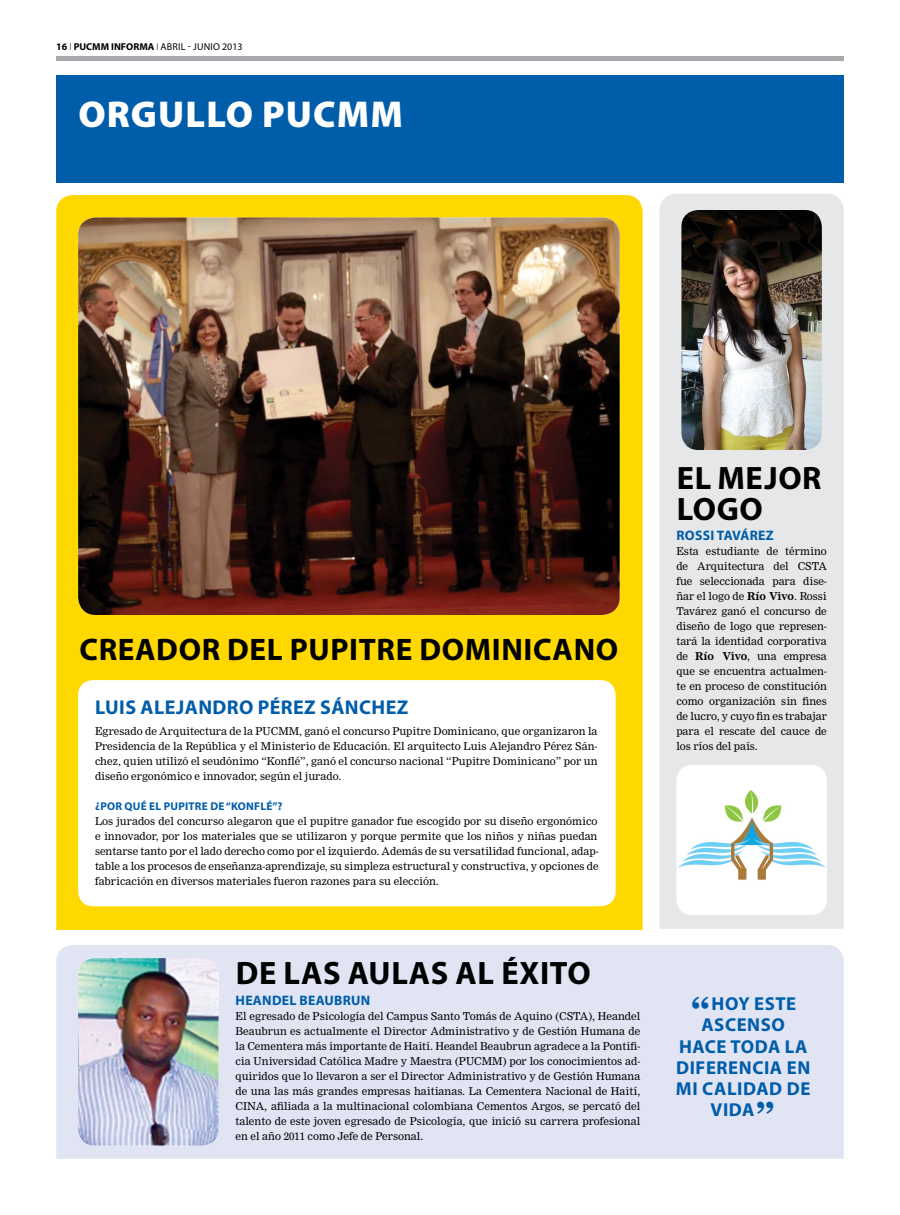
<style>
.page{position:relative;width:900px;height:1215px;background:#fff}
.page>*{position:absolute;margin:0;border:0;box-sizing:border-box;transform-origin:0 0}
.t1{font:900 37.5px "Myriad Pro";color:#fff}
.t2{font:700 32.5px/31.2px "Myriad Pro";letter-spacing:.02em;color:#000}
.t3{font:700 31.25px "Myriad Pro";color:#000}
.t4{font:700 20px "Myriad Pro";letter-spacing:.02em;color:#005daa}
.t5{font:700 18.75px/21.2px "Myriad Pro";letter-spacing:.03em;color:#005daa;text-align:center}
.t6{font:700 13.75px "Myriad Pro";letter-spacing:.02em;color:#005daa}
.t7{font:700 11.25px "Myriad Pro";color:#005daa}
.t8{font:10.62px/15px "Nimrod";color:#000;text-align:justify}
.t9{font:10px "Myriad Pro";letter-spacing:.02em;color:#000}
.s1{font-weight:700}
.s2{font-weight:300}
.s3{font-family:"Nimrod";font-size:37.5px}
</style>
<div class="page">
<hr style="left:56px;top:56px;width:788px;height:4px;background:#a7a9ac">
<div style="left:56px;top:75px;width:788px;height:107px;background:#005daa"></div>
<div style="left:56px;top:945px;width:788px;height:214px;background:#e0e4f3"></div>
<img style="left:78px;top:958px;width:141px;height:188px">
<div style="left:56px;top:195px;width:587px;height:735px;background:#ffd800"></div>
<img style="left:78px;top:218px;width:542px;height:397px">
<div style="left:78px;top:680px;width:538px;height:226px;background:#fff;border-radius:15px"></div>
<div style="left:660px;top:194px;width:184px;height:735px;background:#e6e7e8"></div>
<img style="left:681px;top:210px;width:141px;height:240px">
<div style="left:677px;top:766px;width:149px;height:148px;background:#fff;border-radius:15px"></div>
<img style="left:678px;top:789px;width:147px;height:92px">
<div style="left:676px;top:765px;width:151px;height:150px;border:1px solid #fff;border-radius:15px"></div>
<p class="t9" style="left:56px;top:40px;width:188px"><span class="s1">16</span> <span class="s2">I</span> <span class="s1">PUCMM INFORMA</span> <span class="s2">I</span> ABRIL - JUNIO 2013</p>
<h1 class="t1" style="left:78px;top:93px;width:26px">ORGULLO</h1>
<h1 class="t1" style="left:262px;top:93px;width:53px">PUCMM</h1>
<h3 class="t3" style="left:80px;top:629px;width:41px">CREADOR</h3>
<h3 class="t3" style="left:227px;top:629px;width:19px">DEL</h3>
<h3 class="t3" style="left:290px;top:629px;width:37px">PUPITRE</h3>
<h3 class="t3" style="left:419px;top:629px;width:43px">DOMINICANO</h3>
<h3 class="t4" style="left:95px;top:694px;width:21px">LUIS</h3>
<h3 class="t4" style="left:141px;top:694px;width:27px">ALEJANDRO</h3>
<h3 class="t4" style="left:258px;top:694px;width:36px">PÉREZ</h3>
<h3 class="t4" style="left:320px;top:694px;width:38px">SÁNCHEZ</h3>
<p class="t8" style="left:95px;top:724px;width:504px">Egresado de Arquitectura de la PUCMM, ganó el concurso Pupitre Dominicano, que organizaron la Presidencia de la República y el Ministerio de Educación. El arquitecto Luis Alejandro Pérez Sán&shy;chez, quien utilizó el seudónimo “Konflé”, ganó el concurso nacional “Pupitre Dominicano” por un diseño ergonómico e innovador, según el jurado.</p>
<p class="t7" style="left:95px;top:799px;width:76px">¿POR QUÉ EL PUPITRE</p>
<p class="t7" style="left:210px;top:799px;width:29px">DE “KONFL</p>
<p class="t7" style="left:266px;top:799px;width:18px">É”?</p>
<p class="t8" style="left:95px;top:814px;width:505px;text-align:left">Los jurados del concurso alegaron que el pupitre ganador fue escogido por su diseño ergonómico e innovador, por los materiales que se utilizaron y porque permite que los niños y niñas puedan sentarse tanto por el lado derecho como por el izquierdo. Además de su versatilidad funcional, adap&shy;table a los procesos de enseñanza-aprendizaje, su simpleza estructural y constructiva, y opciones de fabricación en diversos materiales fueron razones para su elección.</p>
<h2 class="t2" style="left:236px;top:957px;width:67px">DE LAS</h2>
<h2 class="t2" style="left:348px;top:957px;width:21px">AULAS</h2>
<h2 class="t2" style="left:456px;top:957px;width:83px">AL ÉXITO</h2>
<p class="t6" style="left:236px;top:991px;width:20px">HEANDEL</p>
<p class="t6" style="left:300px;top:991px;width:10px">BEAU</p>
<p class="t6" style="left:334px;top:991px;width:19px">BRUN</p>
<p class="t8" style="left:235px;top:1009px;width:406px">El egresado de Psicología del Campus Santo Tomás de Aquino (CSTA), Heandel Beaubrun es actualmente el Director Administrativo y de Gestión Humana de la Cementera más importante de Haití. Heandel Beaubrun agradece a la Pontifi&shy;cia Universidad Católica Madre y Maestra (PUCMM) por los conocimientos ad&shy;quiridos que lo llevaron a ser el Director Administrativo y de Gestión Humana de una las más grandes empresas haitianas. La Cementera Nacional de Haití, CINA, afiliada a la multinacional colombiana Cementos Argos, se percató del talento de este joven egresado de Psicología, que inició su carrera profesional en el año 2011 como Jefe de Personal.</p>
<h2 class="t2" style="left:677px;top:461px;width:146px">EL MEJOR<br>LOGO</h2>
<p class="t6" style="left:677px;top:526px;width:17px">ROSSI</p>
<p class="t6" style="left:717px;top:526px;width:42px">TAVÁREZ</p>
<p class="t8" style="left:676px;top:544px;width:152px">Esta estudiante de término de Arquitectura del CSTA fue seleccionada para dise&shy;ñar el logo de <span class="s1">Río Vivo</span>. Rossi Tavárez ganó el concurso de diseño de logo que represen&shy;tará la identidad corporativa de <span class="s1">Río Vivo</span>, una empresa que se encuentra actualmen&shy;te en proceso de constitución como organización sin fines de lucro, y cuyo fin es trabajar para el rescate del cauce de los ríos del país.</p>
<h3 class="t5" style="left:676px;top:993px;width:136px"><span class="s3">“</span>HOY ESTE<br>ASCENSO<br>HACE TODA LA<br>DIFERENCIA EN<br>MI CALIDAD DE<br>VIDA<span class="s3">”</span></h3>
</div>
